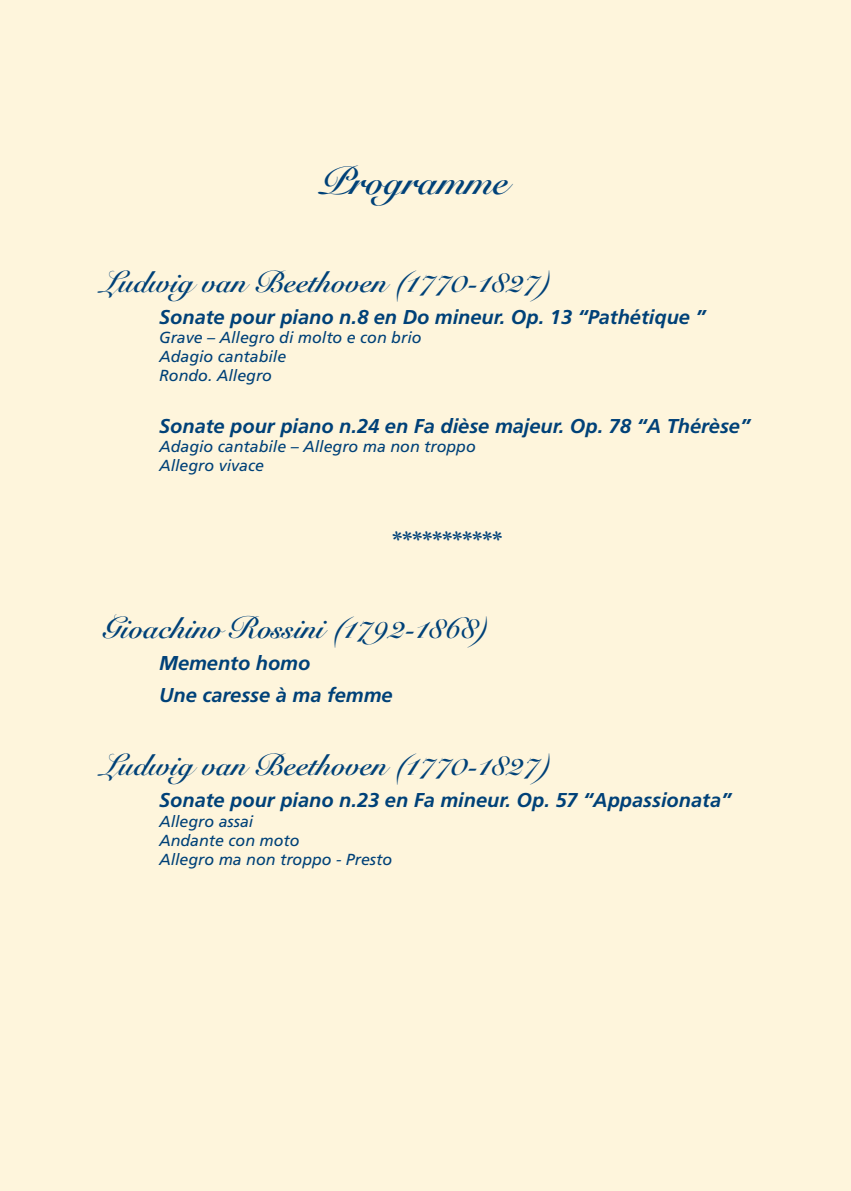
<style>
.page{position:relative;width:851px;height:1191px;background:#fff}
.page>*{position:absolute;margin:0;border:0;box-sizing:border-box;transform-origin:0 0}
.t1{font:38px "Snell Roundhand Bold Script";color:#004178}
.compositeur{font:30px "Snell Roundhand Bold Script";color:#004178}
.morceau{font:italic 700 20px "Frutiger";color:#004178}
.mode{font:italic 16px "Frutiger";color:#004178}
</style>
<div class="page">
<div style="left:0;top:0;width:850px;height:1191px;background:#fef5dc"></div>
<p class="t1" style="left:320px;top:158px;width:190px">Programme</p>
<p class="compositeur" style="left:102px;top:263px;width:451px">Ludwig van Beethoven (1770-1827)</p>
<p class="morceau" style="left:159px;top:305px;width:548px">Sonate pour piano n.8 en Do mineur. Op. 13 “Pathétique ”</p>
<p class="mode" style="left:159px;top:328px;width:264px">Grave – Allegro di molto e con brio</p>
<p class="mode" style="left:159px;top:347px;width:129px">Adagio cantabile</p>
<p class="mode" style="left:159px;top:366px;width:114px">Rondo. Allegro</p>
<p class="morceau" style="left:159px;top:414px;width:592px">Sonate pour piano n.24 en Fa dièse majeur. Op. 78 “A Thérèse”</p>
<p class="mode" style="left:159px;top:437px;width:318px">Adagio cantabile – Allegro ma non troppo</p>
<p class="mode" style="left:159px;top:456px;width:106px">Allegro vivace</p>
<p class="compositeur" style="left:388px;top:526px;width:111px">***********</p>
<p class="compositeur" style="left:102px;top:609px;width:388px">Gioachino Rossini (1792-1868)</p>
<p class="morceau" style="left:159px;top:651px;width:153px">Memento homo</p>
<p class="morceau" style="left:159px;top:683px;width:235px">Une caresse à ma femme</p>
<p class="compositeur" style="left:102px;top:747px;width:451px">Ludwig van Beethoven (1770-1827)</p>
<p class="morceau" style="left:159px;top:788px;width:573px">Sonate pour piano n.23 en Fa mineur. Op. 57 “Appassionata”</p>
<p class="mode" style="left:159px;top:811px;width:96px">Allegro assai</p>
<p class="mode" style="left:159px;top:831px;width:142px">Andante con moto</p>
<p class="mode" style="left:159px;top:850px;width:234px">Allegro ma non troppo - Presto</p>
</div>
